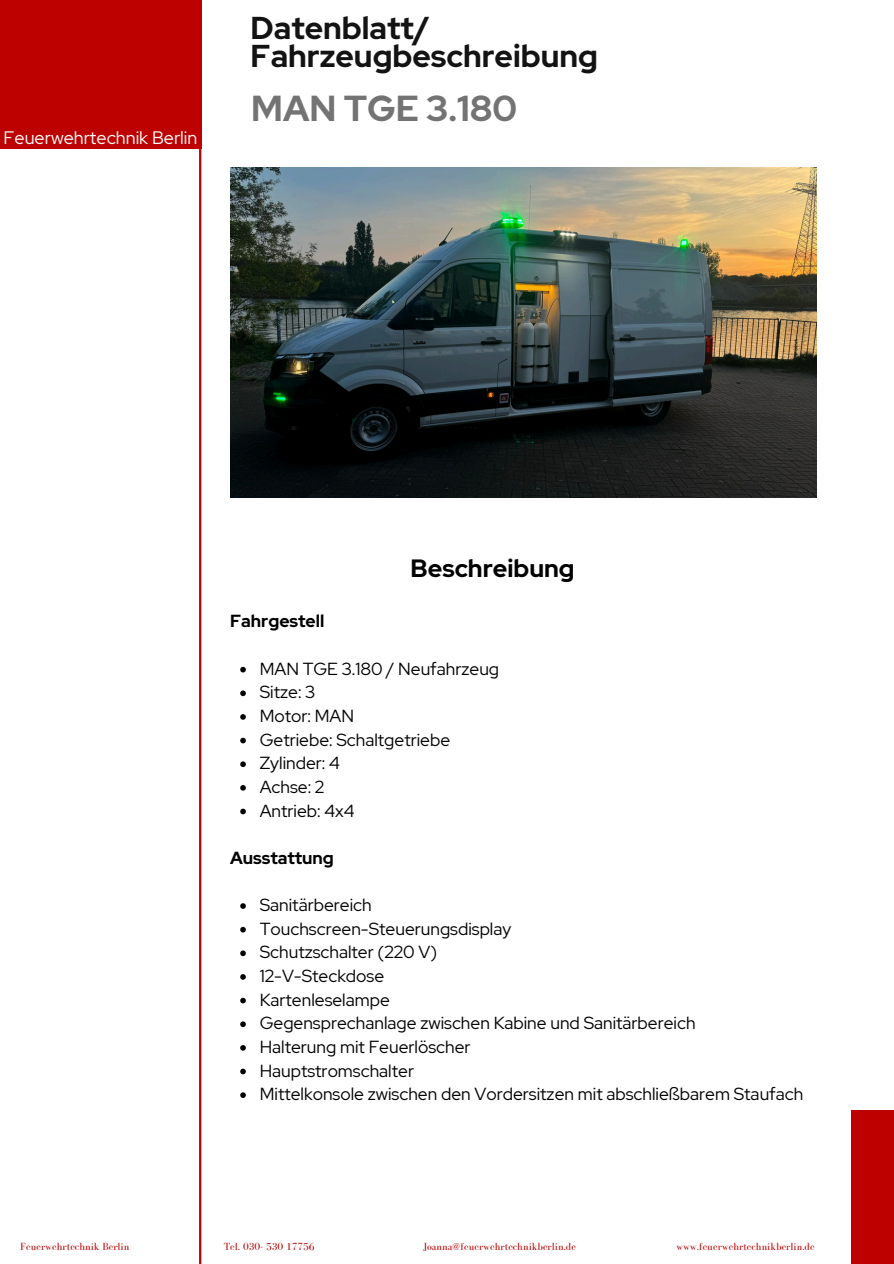
<style>
.page{position:relative;width:894px;height:1264px;background:#fff}
.page>*{position:absolute;margin:0;border:0;box-sizing:border-box;transform-origin:0 0}
.t1{font:700 36px "Red Hat Display";color:#737373}
.t2{font:700 31.5px/28.2px "Red Hat Display";color:#131313}
.t3{font:700 24.9px "Red Hat Display";color:#000}
.t4{font:18px "Red Hat Display";color:#fff}
.t5{font:17.4px "Red Hat Display";color:#000}
.t6{font:700 17.4px "Red Hat Display";color:#000}
.t7{font:10.65px "Bodoni FLF";color:#bd0000}
</style>
<div class="page">
<div style="left:0;top:0;width:201px;height:149px;background:#bd0000"></div>
<div style="left:850px;top:1110px;width:43px;height:153px;background:#bd0000"></div>
<hr style="left:199px;top:149px;width:2px;height:1114px;background:#bd0000">
<img style="left:230px;top:168px;width:586px;height:329px">
<svg style="left:240px;top:667px;width:6px;height:5px"></svg>
<svg style="left:240px;top:690px;width:6px;height:6px"></svg>
<svg style="left:240px;top:714px;width:6px;height:5px"></svg>
<svg style="left:240px;top:737px;width:6px;height:6px"></svg>
<svg style="left:240px;top:761px;width:6px;height:6px"></svg>
<svg style="left:240px;top:785px;width:6px;height:5px"></svg>
<svg style="left:240px;top:808px;width:6px;height:6px"></svg>
<svg style="left:240px;top:903px;width:6px;height:5px"></svg>
<svg style="left:240px;top:926px;width:6px;height:6px"></svg>
<svg style="left:240px;top:950px;width:6px;height:6px"></svg>
<svg style="left:240px;top:974px;width:6px;height:5px"></svg>
<svg style="left:240px;top:997px;width:6px;height:6px"></svg>
<svg style="left:240px;top:1021px;width:6px;height:6px"></svg>
<svg style="left:240px;top:1045px;width:6px;height:5px"></svg>
<svg style="left:240px;top:1068px;width:6px;height:6px"></svg>
<svg style="left:240px;top:1092px;width:6px;height:5px"></svg>
<p class="t4" style="left:4px;top:126px;width:195px">Feuerwehrtechnik Berlin</p>
<h2 class="t2" style="left:250px;top:14px;width:349px">Datenblatt/<br>Fahrzeugbeschreibung</h2>
<h1 class="t1" style="left:251px;top:85px;width:267px">MAN TGE 3.180</h1>
<h4 class="t3" style="left:410px;top:551px;width:165px">Beschreibung</h4>
<p class="t6" style="left:230px;top:609px;width:96px">Fahrgestell</p>
<p class="t5" style="left:260px;top:657px;width:241px">MAN TGE 3.180 / Neufahrzeug</p>
<p class="t5" style="left:260px;top:680px;width:57px">Sitze: 3</p>
<p class="t5" style="left:260px;top:704px;width:96px">Motor: MAN</p>
<p class="t5" style="left:260px;top:728px;width:192px">Getriebe: Schaltgetriebe</p>
<p class="t5" style="left:260px;top:751px;width:82px">Zylinder: 4</p>
<p class="t5" style="left:260px;top:775px;width:66px">Achse: 2</p>
<h4 class="t5" style="left:260px;top:798px;width:96px">Antrieb: 4x4</h4>
<p class="t6" style="left:230px;top:846px;width:105px">Ausstattung</p>
<p class="t5" style="left:260px;top:893px;width:113px">Sanitärbereich</p>
<p class="t5" style="left:260px;top:917px;width:253px">Touchscreen-Steuerungsdisplay</p>
<p class="t5" style="left:260px;top:940px;width:179px">Schutzschalter (220 V)</p>
<p class="t5" style="left:260px;top:964px;width:126px">12-V-Steckdose</p>
<p class="t5" style="left:260px;top:987px;width:132px">Kartenleselampe</p>
<p class="t5" style="left:260px;top:1011px;width:437px">Gegensprechanlage zwischen Kabine und Sanitärbereich</p>
<p class="t5" style="left:260px;top:1035px;width:212px">Halterung mit Feuerlöscher</p>
<p class="t5" style="left:260px;top:1058px;width:156px">Hauptstromschalter</p>
<p class="t5" style="left:260px;top:1082px;width:545px">Mittelkonsole zwischen den Vordersitzen mit abschließbarem Staufach</p>
<h3 class="t7" style="left:20px;top:1240px;width:111px">Feuerwehrtechnik Berlin</h3>
<h3 class="t7" style="left:224px;top:1240px;width:92px">Tel. 030- 530 17756</h3>
<h3 class="t7" style="left:423px;top:1240px;width:154px">Joanna@feuerwehrtechnikberlin.de</h3>
<h3 class="t7" style="left:676px;top:1240px;width:140px">www.feuerwehrtechnikberlin.de</h3>
</div>
